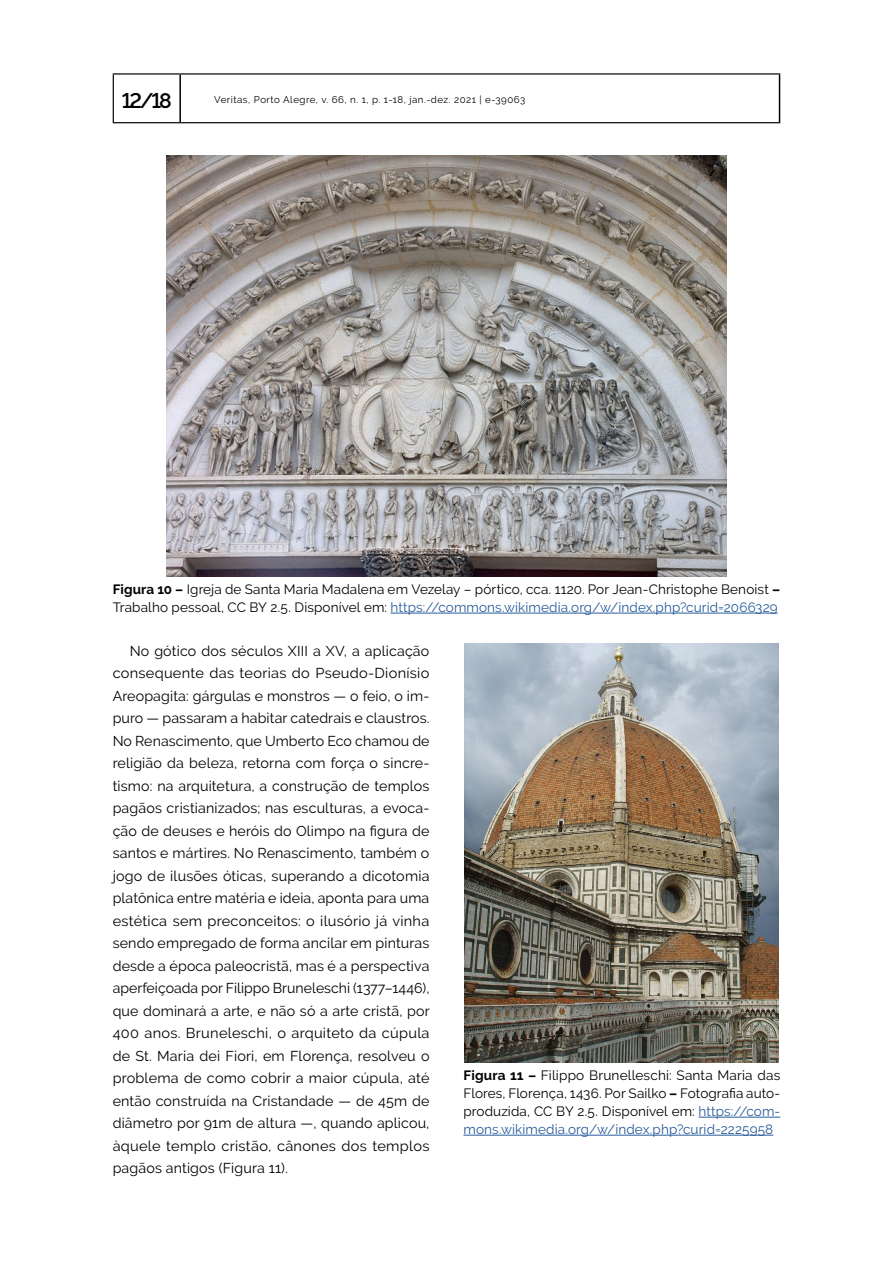
<style>
.page{position:relative;width:893px;height:1263px;background:#fff}
.page>*{position:absolute;margin:0;border:0;box-sizing:border-box;transform-origin:0 0}
.t1{font:600 21px "Raleway";color:#000}
.Miolo{font:14.25px/22.5px "Raleway";letter-spacing:.02em;color:#000;text-align:justify}
.Figura_transposta{font:13.5px/18px "Raleway";letter-spacing:.01em;color:#000}
.Figura{font:13.5px/18px "Raleway";letter-spacing:.01em;color:#000;text-align:justify}
.t2{font:9.75px "Raleway";letter-spacing:.05em;color:#000}
.s1{font-weight:700}
.s2{color:#275b9b}
</style>
<div class="page">
<hr style="left:179px;top:75px;width:2px;height:47px;background:#000">
<hr style="left:779px;top:75px;width:1px;height:47px;background:#000">
<hr style="left:113px;top:73px;width:67px;height:2px;background:#000">
<hr style="left:113px;top:75px;width:1px;height:47px;background:#000">
<hr style="left:180px;top:73px;width:600px;height:2px;background:#000">
<hr style="left:113px;top:122px;width:67px;height:1px;background:#000">
<hr style="left:180px;top:122px;width:600px;height:1px;background:#000">
<hr style="left:391px;top:613px;width:387px;height:1px;background:#275b9b">
<img style="left:166px;top:156px;width:561px;height:420px">
<hr style="left:699px;top:1117px;width:81px;height:1px;background:#275b9b">
<hr style="left:463px;top:1135px;width:310px;height:1px;background:#275b9b">
<img style="left:465px;top:643px;width:314px;height:419px">
<h1 class="t1" style="left:122px;top:89px;width:51px">12/18</h1>
<p class="t2" style="left:214px;top:94px;width:313px">Veritas, Porto Alegre, v. 66, n. 1, p. 1-18, jan.-dez. 2021 | e-39063</p>
<p class="Figura_transposta" style="left:113px;top:580px;width:669px"><span class="s1">Figura 10 –</span> Igreja de Santa Maria Madalena em Vezelay – pórtico, cca. 1120. Por Jean-Christophe Benoist <span class="s1">–<br></span>Trabalho pessoal, CC BY 2.5. Disponível em: <span class="s2">https://commons.wikimedia.org/w/index.php?curid=2066329</span></p>
<p class="Miolo" style="left:113px;top:639px;width:319px;text-indent:17px">No gótico dos séculos XIII a XV, a aplicação consequente das teorias do Pseudo-Dionísio Areopagita: gárgulas e monstros — o feio, o im&shy;puro — passaram a habitar catedrais e claustros.<br>No Renascimento, que Umberto Eco chamou de religião da beleza, retorna com força o sincre&shy;tismo: na arquitetura, a construção de templos pagãos cristianizados; nas esculturas, a evoca&shy;ção de deuses e heróis do Olimpo na figura de santos e mártires. No Renascimento, também o jogo de ilusões óticas, superando a dicotomia platônica entre matéria e ideia, aponta para uma estética sem preconceitos: o ilusório já vinha sendo empregado de forma ancilar em pinturas desde a época paleocristã, mas é a perspectiva aperfeiçoada por Filippo Bruneleschi (1377–1446), que dominará a arte, e não só a arte cristã, por 400 anos. Bruneleschi, o arquiteto da cúpula de St. Maria dei Fiori, em Florença, resolveu o problema de como cobrir a maior cúpula, até então construída na Cristandade — de 45m de diâmetro por 91m de altura —, quando aplicou, àquele templo cristão, cânones dos templos pagãos antigos (Figura 11).</p>
<p class="Figura" style="left:463px;top:1066px;width:318px"><span class="s1">Figura 11 –</span> Filippo Brunelleschi: Santa Maria das Flores, Florença, 1436. Por Sailko <span class="s1">–</span> Fotografia auto&shy;produzida, CC BY 2.5. Disponível em: <span class="s2">https://com&shy;mons.wikimedia.org/w/index.php?curid=2225958</span></p>
</div>
